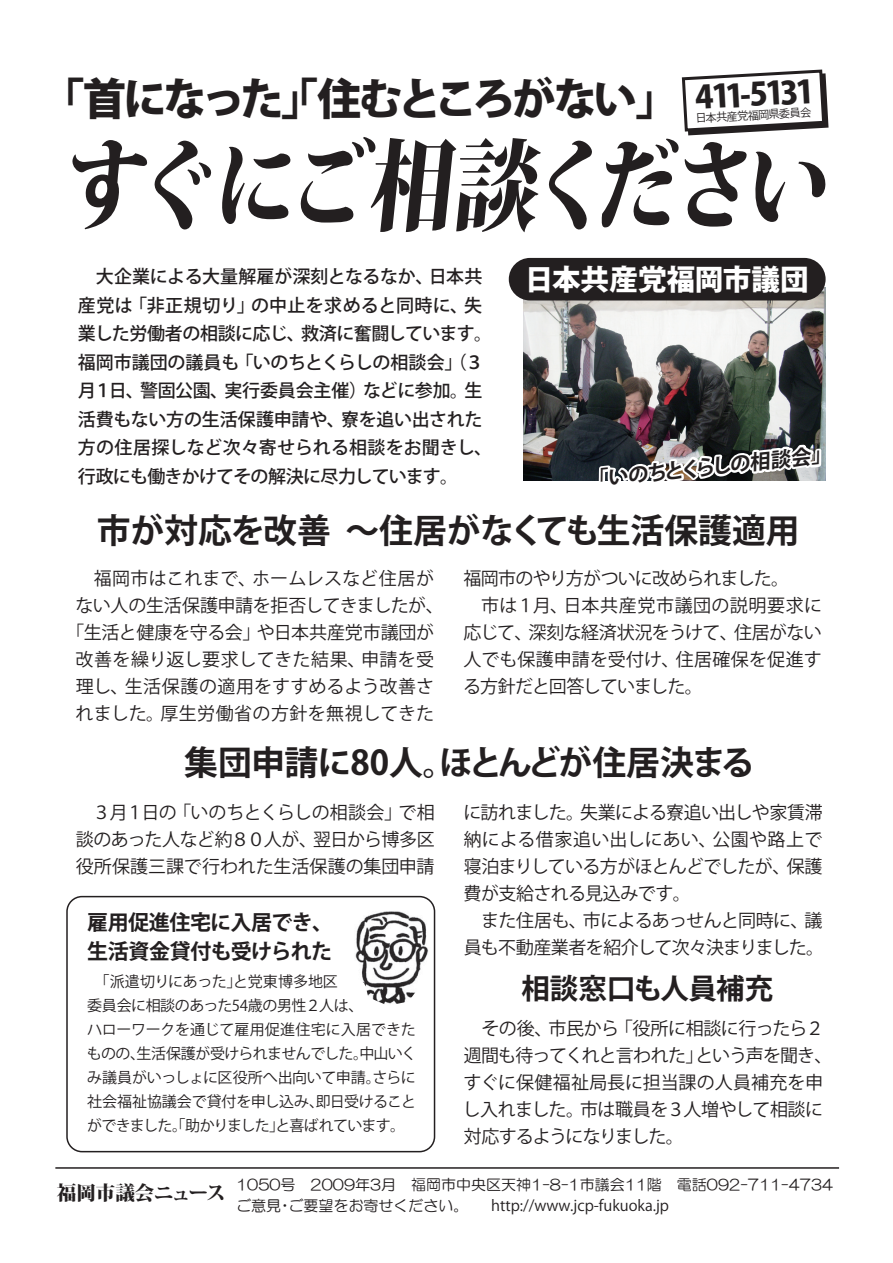
<style>
.page{position:relative;width:893px;height:1263px;background:#fff}
.page>*{position:absolute;margin:0;border:0;box-sizing:border-box;transform-origin:0 0}
.t1{font:800 99px "Koz Min Pro";color:#231f20;scale:.85 1}
.t2{font:800 43.8px "Koz Go Pro";letter-spacing:-.1em;color:#231f20}
.t3{font:700 33.75px "Koz Go Pro";letter-spacing:-.01em;color:#231f20}
.t4{font:800 31.65px "Koz Go Pro";color:#231f20}
.t5{font:800 28.65px "Koz Go Pro";letter-spacing:-.005em;color:#fff}
.t6{font:700 28.5px "Koz Go Pro";letter-spacing:-.01em;color:#231f20}
.t7{font:700 21px/28.5px "Koz Go Pro";letter-spacing:-.03em;color:#231f20}
.t8{font:700 20.4px "Koz Go Pro";color:#231f20}
.t9{font:800 19.5px "Koz Min Pro";letter-spacing:-.005em;color:#231f20}
.t10{font:18px/27px "Koz Go Pro";letter-spacing:-.025em;color:#231f20}
.t11{font:500 18px/28.5px "Koz Go Pro";letter-spacing:-.015em;color:#231f20}
.t12{font:18px/27px "Koz Go Pro";color:#231f20;text-align:center}
.t13{font:15px/24px "Koz Go Pro";letter-spacing:-.025em;color:#231f20}
.t14{font:15px "HG Maru Gothic MPRO";color:#231f20}
.t15{font:15px "Koz Go Pro";color:#231f20}
.t16{font:11.1px "Koz Go Pro";color:#231f20}
.s1{font-family:"HG Maru Gothic MPRO"}
</style>
<div class="page">
<svg style="left:681px;top:69px;width:148px;height:67px"></svg>
<img style="left:523px;top:287px;width:302px;height:193px">
<hr style="left:55px;top:1167px;width:784px;height:2px;background:#231f20">
<div style="left:509px;top:258px;width:317px;height:42px;background:#231f20;border-radius:21px"></div>
<div style="left:66px;top:896px;width:369px;height:256px;border:2px solid #231f20;border-radius:15px"></div>
<img style="left:355px;top:911px;width:74px;height:93px">
<img style="left:596px;top:435px;width:228px;height:46px">
<h2 class="t2" style="left:41px;top:71px;width:640px">「首になった」「住むところがない」</h2>
<h3 class="t4" style="left:694px;top:77px;width:121px;rotate:-3deg">411-5131</h3>
<h1 class="t1" style="left:61px;top:112px;width:919px">すぐにご相談ください</h1>
<p class="t16" style="left:695px;top:111px;width:117px;rotate:-3deg">日本共産党福岡県委員会</p>
<p class="t11" style="left:78px;top:263px;width:416px">　大企業による大量解雇が深刻となるなか、日本共産党は「非正規切り」の中止を求めると同時に、失業した労働者の相談に応じ、救済に奮闘しています。福岡市議団の議員も「いのちとくらしの相談会」（３月１日、警固公園、実行委員会主催）などに参加。生活費もない方の生活保護申請や、寮を追い出された方の住居探しなど次々寄せられる相談をお聞きし、行政にも働きかけてその解決に尽力しています。</p>
<h3 class="t5" style="left:525px;top:261px;width:285px">日本共産党福岡市議団</h3>
<p class="t8" style="left:586px;top:467px;width:247px;rotate:-6deg">「いのちとくらしの相談会」</p>
<h3 class="t3" style="left:97px;top:509px;width:704px">市が対応を改善 ～住居がなくても生活保護適用</h3>
<p class="t12" style="left:66px;top:565px;width:379px">　福岡市はこれまで、ホームレスなど住居がない人の生活保護申請を拒否してきましたが、「生活と健康を守る会」や日本共産党市議団が改善を繰り返し要求してきた結果、申請を受理し、生活保護の適用をすすめるよう改善されました。厚生労働省の方針を無視してきた</p>
<p class="t10" style="left:463px;top:565px;width:360px">福岡市のやり方がついに改められました。<br>　市は１月、日本共産党市議団の説明要求に応じて、深刻な経済状況をうけて、住居がない人でも保護申請を受付け、住居確保を促進する方針だと回答していました。</p>
<h3 class="t3" style="left:184px;top:741px;width:572px">集団申請に80人。ほとんどが住居決まる</h3>
<p class="t10" style="left:76px;top:799px;width:361px;text-align:justify">　３月１日の「いのちとくらしの相談会」で相談のあった人など約８０人が、翌日から博多区役所保護三課で行われた生活保護の集団申請</p>
<p class="t10" style="left:463px;top:799px;width:362px">に訪れました。失業による寮追い出しや家賃滞納による借家追い出しにあい、公園や路上で寝泊まりしている方がほとんどでしたが、保護費が支給される見込みです。<br>　また住居も、市によるあっせんと同時に、議員も不動産業者を紹介して次々決まりました。</p>
<p class="t7" style="left:87px;top:910px;width:247px">雇用促進住宅に入居でき、生活資金貸付も受けられた</p>
<p class="t13" style="left:87px;top:969px;width:331px">　「派遣切りにあった」と党東博多地区<br>委員会に相談のあった54歳の男性２人は、<br>ハローワークを通じて雇用促進住宅に入居できたものの、生活保護が受けられませんでした。中山いくみ議員がいっしょに区役所へ出向いて申請。さらに社会福祉協議会で貸付を申し込み、即日受けることができました「。助かりました」と喜ばれています。</p>
<h3 class="t6" style="left:521px;top:970px;width:253px">相談窓口も人員補充</h3>
<p class="t10" style="left:463px;top:1015px;width:371px">　その後、市民から「役所に相談に行ったら２週間も待ってくれと言われた」という声を聞き、すぐに保健福祉局長に担当課の人員補充を申し入れました。市は職員を３人増やして相談に対応するようになりました。</p>
<p class="t9" style="left:57px;top:1178px;width:170px">福岡市議会ニュース</p>
<p class="t14" style="left:236px;top:1177px;width:599px">1050号　2009年3月　福岡市中央区天神1-8-1市議会11階　電話092-711-4734</p>
<p class="t15" style="left:236px;top:1196px;width:464px"><span class="s1">ご意見・ご要望をお寄せください。　　</span>http://www.jcp-fukuoka.jp　　</p>
</div>
